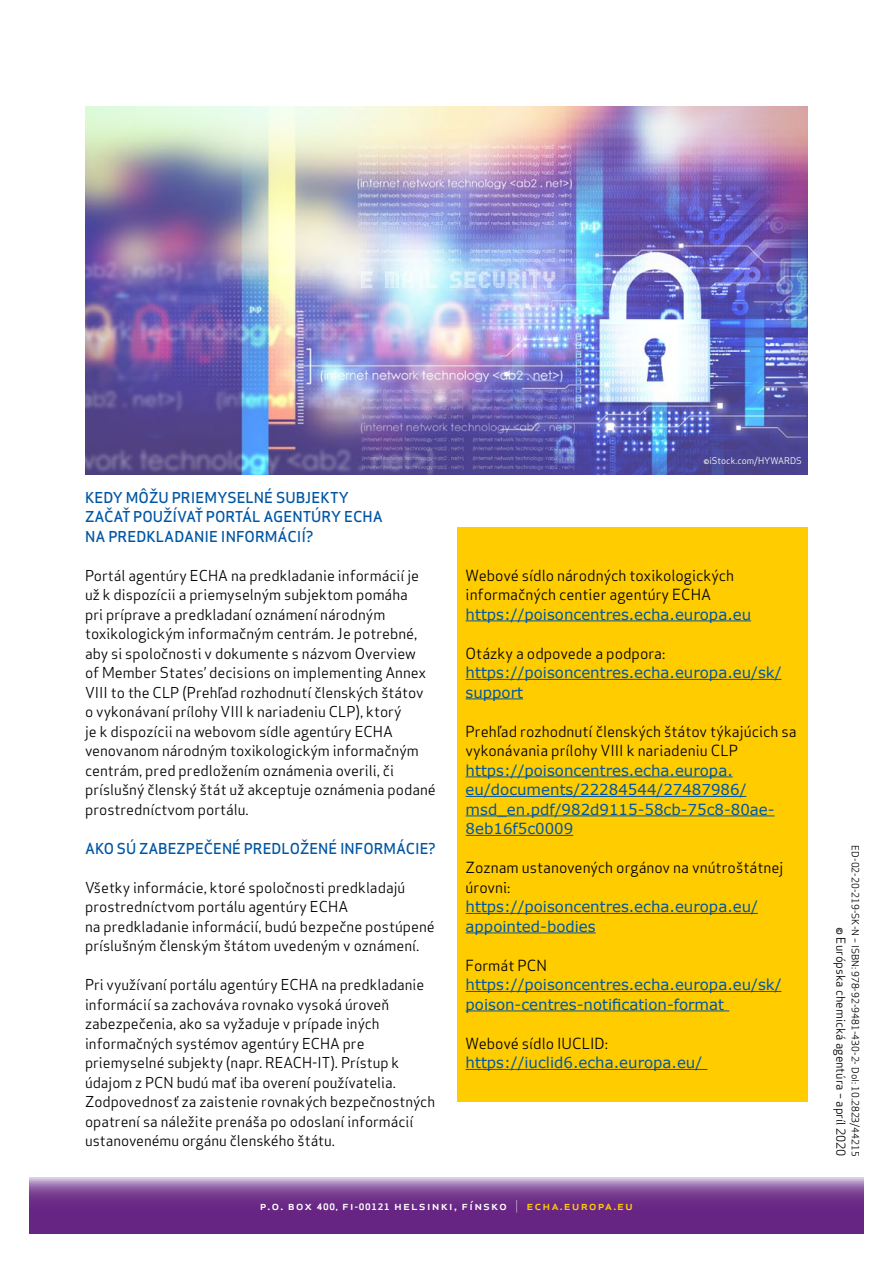
<style>
.page{position:relative;width:893px;height:1263px;background:#fff}
.page>*{position:absolute;margin:0;border:0;box-sizing:border-box;transform-origin:0 0}
.t1{font:15px/19.5px "Verdana";color:#0056a4}
.t2{font:15px/19.5px "Apex Sans";color:#000}
.t3{font:14.7px/19.5px "Apex Sans";color:#000}
.t4{font:500 14.7px/19.5px "Apex Sans";color:#0056a4}
.t5{font:500 12.15px "Apex Sans";letter-spacing:.075em;color:#fff;scale:1.08 1}
.t6{font:12px "Apex Sans";color:#000}
.t7{font:9.75px "Apex Sans";color:#000}
.t8{font:9px "Apex Sans";color:#fff}
.s1{font-weight:700;font-size:8.7px}
.s2{font-weight:700;font-size:8.25px}
.s3{font-weight:300}
.s4{color:#fc0}
</style>
<div class="page">
<svg style="left:30px;top:1178px;width:833px;height:55px;background:#793f92"></svg>
<div style="left:457px;top:527px;width:351px;height:574px;background:#fc0"></div>
<hr style="left:466px;top:620px;width:285px;height:1px;background:#0056a4">
<hr style="left:466px;top:679px;width:315px;height:1px;background:#0056a4">
<hr style="left:466px;top:698px;width:57px;height:1px;background:#0056a4">
<hr style="left:466px;top:776px;width:267px;height:1px;background:#0056a4">
<hr style="left:466px;top:796px;width:280px;height:1px;background:#0056a4">
<hr style="left:466px;top:815px;width:309px;height:1px;background:#0056a4">
<hr style="left:466px;top:835px;width:107px;height:1px;background:#0056a4">
<hr style="left:466px;top:913px;width:292px;height:1px;background:#0056a4">
<hr style="left:466px;top:932px;width:130px;height:1px;background:#0056a4">
<hr style="left:466px;top:991px;width:315px;height:1px;background:#0056a4">
<hr style="left:466px;top:1010px;width:263px;height:1px;background:#0056a4">
<hr style="left:466px;top:1069px;width:241px;height:1px;background:#0056a4">
<img style="left:85px;top:107px;width:723px;height:367px">
<p class="t4" style="left:85px;top:485px;width:299px">KEDY MÔŽU PRIEMYSELNÉ SUBJEKTY<br>ZAČAŤ POUŽÍVAŤ PORTÁL AGENTÚRY ECHA<br>NA PREDKLADANIE INFORMÁCIÍ?</p>
<p class="t3" style="left:85px;top:564px;width:352px">Portál agentúry ECHA na predkladanie informácií je už k dispozícii a priemyselným subjektom pomáha<br>pri príprave a predkladaní oznámení národným toxikologickým informačným centrám. Je potrebné, aby si spoločnosti v dokumente s názvom Overview<br>of Member States’ decisions on implementing Annex VIII to the CLP (Prehľad rozhodnutí členských štátov<br>o vykonávaní prílohy VIII k nariadeniu CLP), ktorý<br>je k dispozícii na webovom sídle agentúry ECHA venovanom národným toxikologickým informačným centrám, pred predložením oznámenia overili, či príslušný členský štát už akceptuje oznámenia podané prostredníctvom portálu.</p>
<p class="t4" style="left:85px;top:836px;width:352px">AKO SÚ ZABEZPEČENÉ PREDLOŽENÉ INFORMÁCIE?</p>
<p class="t3" style="left:85px;top:876px;width:351px">Všetky informácie, ktoré spoločnosti predkladajú prostredníctvom portálu agentúry ECHA<br>na predkladanie informácií, budú bezpečne postúpené príslušným členským štátom uvedeným v oznámení.</p>
<p class="t3" style="left:85px;top:973px;width:352px">Pri využívaní portálu agentúry ECHA na predkladanie informácií sa zachováva rovnako vysoká úroveň zabezpečenia, ako sa vyžaduje v prípade iných informačných systémov agentúry ECHA pre priemyselné subjekty (napr. REACH-IT). Prístup k údajom z PCN budú mať iba overení používatelia.<br>Zodpovednosť za zaistenie rovnakých bezpečnostných opatrení sa náležite prenáša po odoslaní informácií ustanovenému orgánu členského štátu.</p>
<p class="t8" style="left:703px;top:454px;width:100px">©iStock.com/HYWARDS</p>
<p class="t2" style="left:466px;top:564px;width:270px">Webové sídlo národných toxikologických informačných centier agentúry ECHA</p>
<p class="t1" style="left:466px;top:604px;width:287px">https://poisoncentres.echa.europa.eu</p>
<p class="t2" style="left:466px;top:642px;width:201px">Otázky a odpovede a podpora:</p>
<p class="t1" style="left:466px;top:663px;width:317px">https://poisoncentres.echa.europa.eu/sk/ support</p>
<p class="t2" style="left:466px;top:720px;width:332px">Prehľad rozhodnutí členských štátov týkajúcich sa vykonávania prílohy VIII k nariadeniu CLP</p>
<p class="t1" style="left:466px;top:760px;width:311px">https://poisoncentres.echa.europa. eu/documents/22284544/27487986/ msd_en.pdf/982d9115-58cb-75c8-80ae-8eb16f5c0009</p>
<p class="t2" style="left:466px;top:856px;width:319px">Zoznam ustanovených orgánov na vnútroštátnej úrovni:</p>
<p class="t1" style="left:466px;top:897px;width:294px">https://poisoncentres.echa.europa.eu/ appointed-bodies</p>
<p class="t2" style="left:466px;top:954px;width:83px">Formát PCN</p>
<p class="t1" style="left:466px;top:975px;width:317px">https://poisoncentres.echa.europa.eu/sk/ poison-centres-notification-format</p>
<p class="t2" style="left:466px;top:1032px;width:144px">Webové sídlo IUCLID:</p>
<p class="t1" style="left:466px;top:1053px;width:238px">https://iuclid6.echa.europa.eu/</p>
<p class="t5" style="left:260px;top:1195px;width:347px">p.o. box <span class="s1">400,</span> fi<span class="s2">-</span><span class="s1">00121</span> helsinki, fínsko <span class="s3">|</span> <span class="s4">echa.europa.eu</span></p>
<p class="t7" style="left:863px;top:845px;width:313px;rotate:90deg">ED-02-20-219-SK-N – ISBN: 978-92-9481-430-2- DoI: 10.2823/44215</p>
<p class="t6" style="left:851px;top:927px;width:231px;rotate:90deg">© Európska chemická agentúra – apríl 2020</p>
</div>
